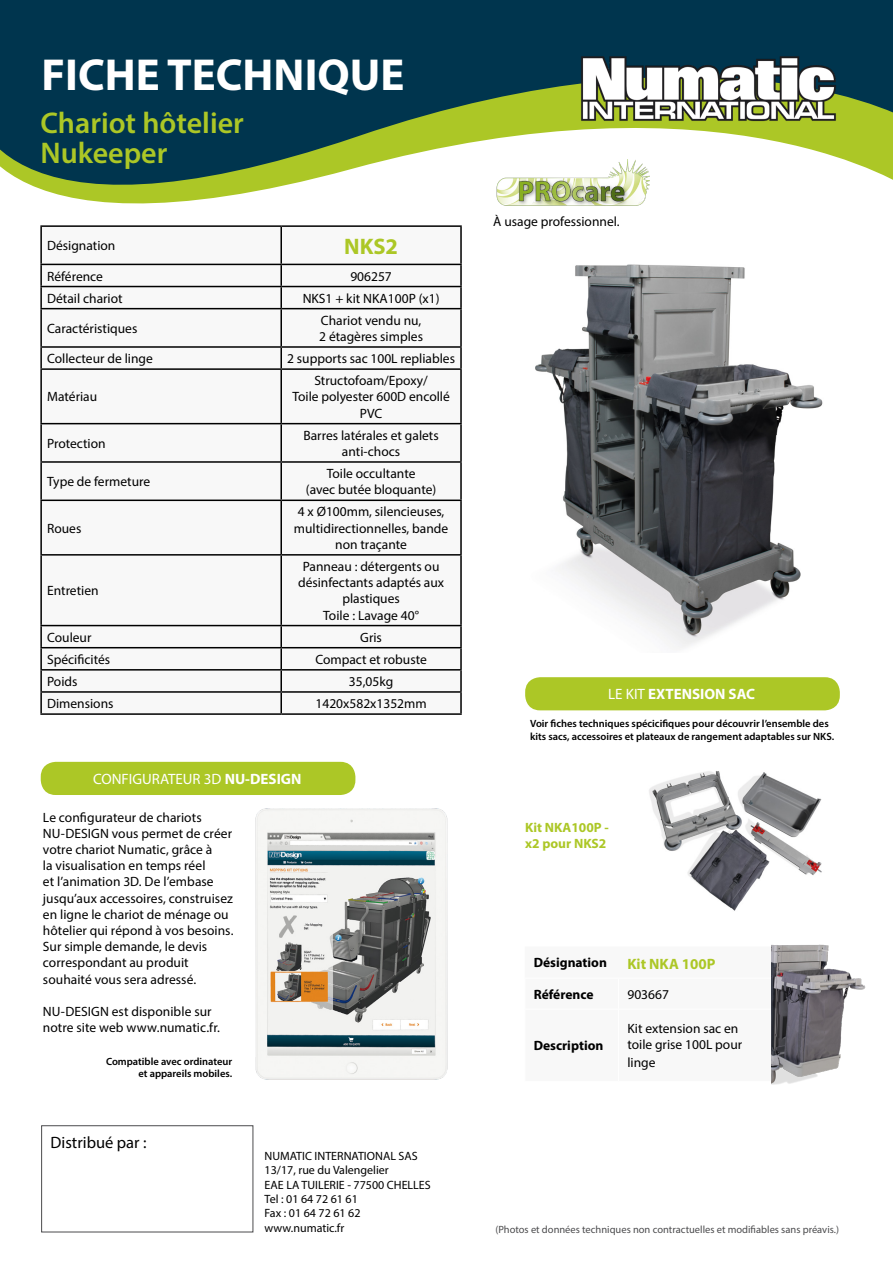
<style>
.page{position:relative;width:893px;height:1263px;background:#fff}
.page>*{position:absolute;margin:0;border:0;box-sizing:border-box;transform-origin:0 0}
.t1{font:700 45px "Myriad Pro";color:#fff}
.t2{font:600 30px/30px "Myriad Pro";color:#acc726}
.t3{font:700 22.5px "Myriad Pro";color:#acc726}
.t4{font:16.5px "Myriad Pro";color:#000}
.t5{font:15px "Myriad Pro";color:#fff}
.t6{font:700 15px "Myriad Pro";color:#fff}
.t7{font:700 15px "Myriad Pro";color:#acc726}
.t8{font:13.5px/16.2px "Myriad Pro";color:#000;text-align:center}
.t9{font:700 13.5px "Myriad Pro";color:#000}
.t10{font:700 13.5px/16.2px "Myriad Pro";color:#acc726}
.t11{font:12px/14.4px "Myriad Pro";color:#000}
.t12{font:600 10.5px/12.6px "Myriad Pro";color:#000;text-align:right}
.t13{font:10.5px "Myriad Pro";color:#4b4b4d}
.s1{font-weight:700}
.s2{font-weight:400}
</style>
<div class="page">
<img style="left:535px;top:272px;width:288px;height:376px">
<svg style="left:0;top:0;width:893px;height:204px;fill:#00354e"></svg>
<svg style="left:42px;top:263px;width:418px;height:408px"></svg>
<hr style="left:40px;top:225px;width:241px;height:2px;background:#000">
<hr style="left:40px;top:227px;width:2px;height:37px;background:#000">
<hr style="left:281px;top:225px;width:181px;height:2px;background:#000">
<hr style="left:280px;top:227px;width:2px;height:37px;background:#000">
<hr style="left:460px;top:227px;width:2px;height:37px;background:#000">
<hr style="left:40px;top:264px;width:241px;height:1px;background:#000">
<hr style="left:40px;top:265px;width:2px;height:21px;background:#000">
<hr style="left:281px;top:264px;width:181px;height:1px;background:#000">
<hr style="left:280px;top:265px;width:2px;height:21px;background:#000">
<hr style="left:460px;top:265px;width:2px;height:21px;background:#000">
<hr style="left:40px;top:286px;width:241px;height:1px;background:#000">
<hr style="left:40px;top:287px;width:2px;height:21px;background:#000">
<hr style="left:281px;top:286px;width:181px;height:1px;background:#000">
<hr style="left:280px;top:287px;width:2px;height:21px;background:#000">
<hr style="left:460px;top:287px;width:2px;height:21px;background:#000">
<hr style="left:40px;top:308px;width:241px;height:1px;background:#000">
<hr style="left:40px;top:309px;width:2px;height:37px;background:#000">
<hr style="left:281px;top:308px;width:181px;height:1px;background:#000">
<hr style="left:280px;top:309px;width:2px;height:37px;background:#000">
<hr style="left:460px;top:309px;width:2px;height:37px;background:#000">
<hr style="left:40px;top:346px;width:241px;height:2px;background:#000">
<hr style="left:40px;top:348px;width:2px;height:20px;background:#000">
<hr style="left:281px;top:346px;width:181px;height:2px;background:#000">
<hr style="left:280px;top:348px;width:2px;height:20px;background:#000">
<hr style="left:460px;top:348px;width:2px;height:20px;background:#000">
<hr style="left:40px;top:368px;width:241px;height:2px;background:#000">
<hr style="left:40px;top:370px;width:2px;height:53px;background:#000">
<hr style="left:281px;top:368px;width:181px;height:2px;background:#000">
<hr style="left:280px;top:370px;width:2px;height:53px;background:#000">
<hr style="left:460px;top:370px;width:2px;height:53px;background:#000">
<hr style="left:40px;top:423px;width:241px;height:1px;background:#000">
<hr style="left:40px;top:424px;width:2px;height:37px;background:#000">
<hr style="left:281px;top:423px;width:181px;height:1px;background:#000">
<hr style="left:280px;top:424px;width:2px;height:37px;background:#000">
<hr style="left:460px;top:424px;width:2px;height:37px;background:#000">
<hr style="left:40px;top:461px;width:241px;height:2px;background:#000">
<hr style="left:40px;top:463px;width:2px;height:36px;background:#000">
<hr style="left:281px;top:461px;width:181px;height:2px;background:#000">
<hr style="left:280px;top:463px;width:2px;height:36px;background:#000">
<hr style="left:460px;top:463px;width:2px;height:36px;background:#000">
<hr style="left:40px;top:499px;width:241px;height:2px;background:#000">
<hr style="left:40px;top:501px;width:2px;height:53px;background:#000">
<hr style="left:281px;top:499px;width:181px;height:2px;background:#000">
<hr style="left:280px;top:501px;width:2px;height:53px;background:#000">
<hr style="left:460px;top:501px;width:2px;height:53px;background:#000">
<hr style="left:40px;top:554px;width:241px;height:2px;background:#000">
<hr style="left:40px;top:556px;width:2px;height:69px;background:#000">
<hr style="left:281px;top:554px;width:181px;height:2px;background:#000">
<hr style="left:280px;top:556px;width:2px;height:69px;background:#000">
<hr style="left:460px;top:556px;width:2px;height:69px;background:#000">
<hr style="left:40px;top:625px;width:241px;height:1px;background:#000">
<hr style="left:40px;top:626px;width:2px;height:21px;background:#000">
<hr style="left:281px;top:625px;width:181px;height:1px;background:#000">
<hr style="left:280px;top:626px;width:2px;height:21px;background:#000">
<hr style="left:460px;top:626px;width:2px;height:21px;background:#000">
<hr style="left:40px;top:647px;width:241px;height:1px;background:#000">
<hr style="left:40px;top:648px;width:2px;height:21px;background:#000">
<hr style="left:281px;top:647px;width:181px;height:1px;background:#000">
<hr style="left:280px;top:648px;width:2px;height:21px;background:#000">
<hr style="left:460px;top:648px;width:2px;height:21px;background:#000">
<hr style="left:40px;top:669px;width:241px;height:1px;background:#000">
<hr style="left:40px;top:670px;width:2px;height:21px;background:#000">
<hr style="left:281px;top:669px;width:181px;height:1px;background:#000">
<hr style="left:280px;top:670px;width:2px;height:21px;background:#000">
<hr style="left:460px;top:670px;width:2px;height:21px;background:#000">
<hr style="left:40px;top:691px;width:241px;height:2px;background:#000">
<hr style="left:40px;top:693px;width:2px;height:20px;background:#000">
<hr style="left:281px;top:691px;width:181px;height:2px;background:#000">
<hr style="left:280px;top:693px;width:2px;height:20px;background:#000">
<hr style="left:460px;top:693px;width:2px;height:20px;background:#000">
<hr style="left:40px;top:713px;width:241px;height:2px;background:#000">
<hr style="left:281px;top:713px;width:181px;height:2px;background:#000">
<img style="left:493px;top:160px;width:156px;height:46px">
<img style="left:579px;top:54px;width:260px;height:69px">
<div style="left:41px;top:1125px;width:212px;height:107px;border:1px solid #4b4b4d"></div>
<div style="left:525px;top:677px;width:315px;height:33px;background:#acc726;border-radius:15px"></div>
<div style="left:41px;top:762px;width:314px;height:33px;background:#acc726;border-radius:15px"></div>
<img style="left:255px;top:808px;width:193px;height:272px">
<img style="left:649px;top:771px;width:173px;height:140px">
<img style="left:771px;top:944px;width:95px;height:141px">
<h1 class="t1" style="left:41px;top:46px;width:365px">FICHE TECHNIQUE</h1>
<h2 class="t2" style="left:40px;top:107px;width:205px">Chariot hôtelier<br>Nukeeper</h2>
<p class="t8" style="left:47px;top:237px;width:70px">Désignation</p>
<h3 class="t3" style="left:344px;top:231px;width:55px">NKS2</h3>
<p class="t8" style="left:47px;top:268px;width:57px">Référence</p>
<p class="t8" style="left:350px;top:268px;width:43px">906257</p>
<p class="t8" style="left:47px;top:290px;width:77px">Détail chariot</p>
<p class="t8" style="left:303px;top:290px;width:138px">NKS1 + kit NKA100P (x1)</p>
<p class="t8" style="left:47px;top:320px;width:92px">Caractéristiques</p>
<p class="t8" style="left:319px;top:312px;width:105px;text-align:left">Chariot vendu nu,<br>2 étagères simples</p>
<p class="t8" style="left:47px;top:350px;width:107px">Collecteur de linge</p>
<p class="t8" style="left:287px;top:350px;width:169px">2 supports sac 100L repliables</p>
<p class="t8" style="left:47px;top:389px;width:52px">Matériau</p>
<p class="t8" style="left:292px;top:372px;width:159px">Structofoam/Epoxy/<br>Toile polyester 600D encollé<br>PVC</p>
<p class="t8" style="left:47px;top:435px;width:60px">Protection</p>
<p class="t8" style="left:303px;top:427px;width:137px">Barres latérales et galets anti-chocs</p>
<p class="t8" style="left:47px;top:473px;width:105px">Type de fermeture</p>
<p class="t8" style="left:306px;top:465px;width:132px">Toile occultante<br>(avec butée bloquante)</p>
<p class="t8" style="left:47px;top:520px;width:36px">Roues</p>
<p class="t8" style="left:294px;top:504px;width:156px">4 x Ø100mm, silencieuses, multidirectionnelles, bande non traçante</p>
<p class="t8" style="left:47px;top:582px;width:53px">Entretien</p>
<p class="t8" style="left:298px;top:558px;width:148px">Panneau : détergents ou désinfectants adaptés aux plastiques<br>Toile : Lavage 40°</p>
<p class="t8" style="left:47px;top:629px;width:46px">Couleur</p>
<p class="t8" style="left:360px;top:629px;width:23px">Gris</p>
<p class="t8" style="left:47px;top:651px;width:65px">Spécificités</p>
<p class="t8" style="left:315px;top:651px;width:113px">Compact et robuste</p>
<p class="t8" style="left:47px;top:673px;width:32px">Poids</p>
<p class="t8" style="left:349px;top:673px;width:46px">35,05kg</p>
<p class="t8" style="left:47px;top:695px;width:68px">Dimensions</p>
<p class="t8" style="left:315px;top:695px;width:113px">1420x582x1352mm</p>
<p class="t5" style="left:93px;top:770px;width:210px">CONFIGURATEUR 3D <span class="s1">NU-DESIGN</span></p>
<p class="t8" style="left:43px;top:809px;width:192px;text-align:left">Le configurateur de chariots<br>NU-DESIGN vous permet de créer votre chariot Numatic, grâce à<br>la visualisation en temps réel<br>et l’animation 3D. De l’embase jusqu’aux accessoires, construisez en ligne le chariot de ménage ou hôtelier qui répond à vos besoins.<br>Sur simple demande, le devis correspondant au produit souhaité vous sera adressé.</p>
<p class="t8" style="left:43px;top:1003px;width:179px;text-align:left">NU-DESIGN est disponible sur notre site web www.numatic.fr.</p>
<p class="t12" style="left:106px;top:1055px;width:128px">Compatible avec ordinateur et appareils mobiles.</p>
<p class="t4" style="left:50px;top:1132px;width:98px">Distribué par :</p>
<p class="t11" style="left:265px;top:1148px;width:168px">NUMATIC INTERNATIONAL SAS<br>13/17, rue du Valengelier<br>EAE LA TUILERIE - 77500 CHELLES<br>Tel : 01 64 72 61 61<br>Fax : 01 64 72 61 62 www.numatic.fr</p>
<p class="t8" style="left:493px;top:213px;width:128px">À usage professionnel.</p>
<p class="t6" style="left:608px;top:684px;width:148px"><span class="s2">LE KIT</span> EXTENSION SAC</p>
<p class="t12" style="left:530px;top:717px;width:306px;text-align:left">Voir fiches techniques spécicifiques pour découvrir l’ensemble des kits sacs, accessoires et plateaux de rangement adaptables sur NKS.</p>
<p class="t10" style="left:525px;top:819px;width:85px">Kit NKA100P - x2 pour NKS2</p>
<p class="t9" style="left:534px;top:954px;width:75px">Désignation</p>
<p class="t7" style="left:627px;top:954px;width:90px">Kit NKA 100P</p>
<p class="t9" style="left:534px;top:985px;width:61px">Référence</p>
<p class="t8" style="left:627px;top:986px;width:43px">903667</p>
<p class="t9" style="left:534px;top:1037px;width:71px">Description</p>
<p class="t8" style="left:627px;top:1020px;width:116px;text-align:left">Kit extension sac en toile grise 100L pour</p>
<p class="t8" style="left:627px;top:1054px;width:30px">linge</p>
<p class="t13" style="left:495px;top:1223px;width:345px">(Photos et données techniques non contractuelles et modifiables sans préavis.)</p>
</div>
